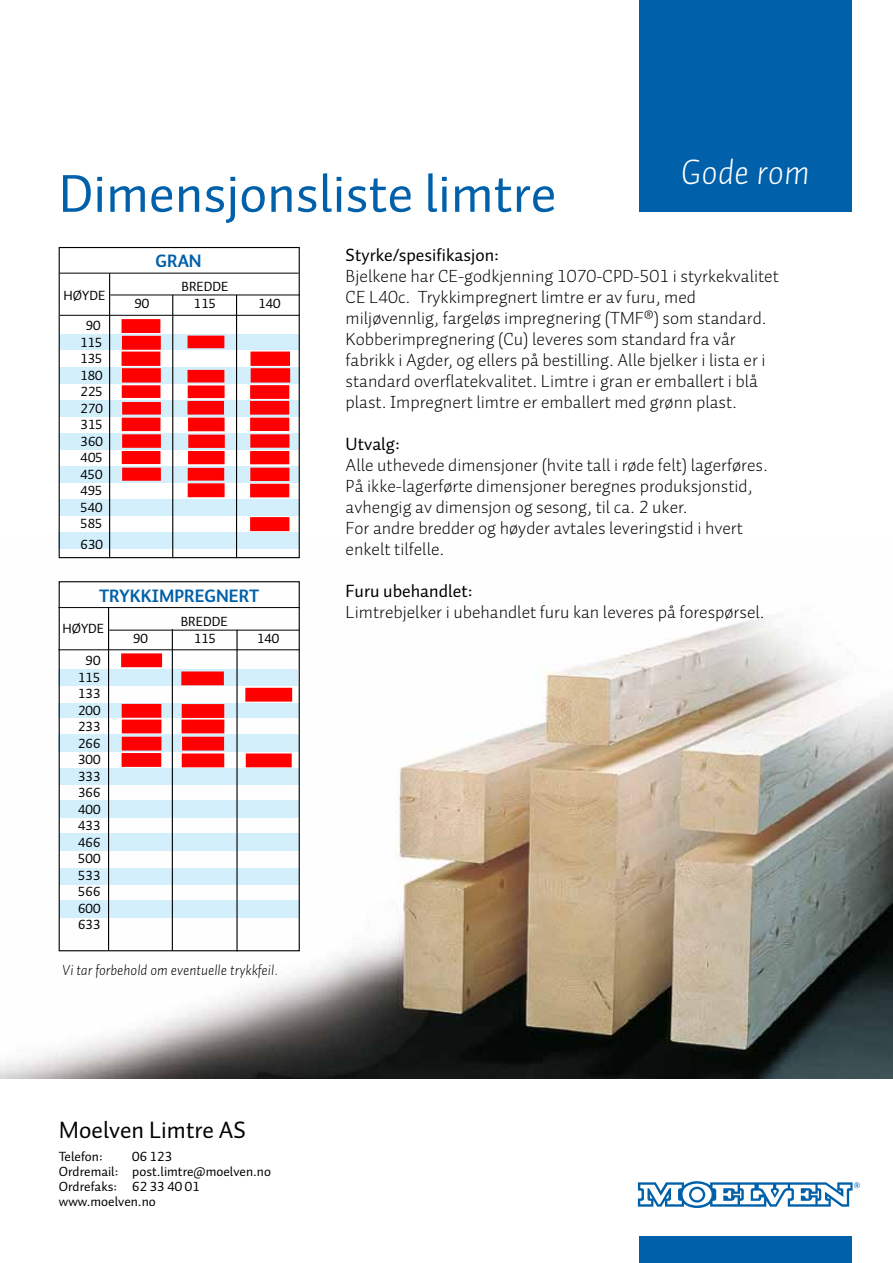
<style>
.page{position:relative;width:893px;height:1263px;background:#fff}
.page>*{position:absolute;margin:0;border:0;box-sizing:border-box;transform-origin:0 0}
.t1{font:54px "Auto 1 TF Regular";color:#0060a9}
.t2{font:italic 36px "Auto 1 LF Light";color:#fff}
.t3{font:24px "Auto 1 TF Regular";color:#000}
.t4{font:18px/21px "Auto 1 TF Light";color:#000}
.t5{font:18px "Auto 1 TF Regular";color:#000}
.t6{font:18px "Auto 1 TF Bold";color:#0060a9}
.t7{font:italic 15px "Auto 1 LF Light";color:#000}
.t8{font:13.5px/16.5px "Auto 1 TF Regular";color:#000;text-align:center}
</style>
<div class="page">
<img style="left:0;top:542px;width:893px;height:537px">
<div style="left:639px;top:0;width:212px;height:212px;background:#0060a9"></div>
<svg style="left:638px;top:1181px;width:222px;height:27px"></svg>
<div style="left:639px;top:1236px;width:212px;height:27px;background:#0060a9"></div>
<hr style="left:59px;top:273px;width:240px;height:1px;background:#000">
<hr style="left:60px;top:315px;width:240px;height:1px;background:#000">
<div style="left:122px;top:319px;width:38px;height:14px;background:#f00;border:2px solid #f00"></div>
<div style="left:122px;top:352px;width:38px;height:14px;background:#f00;border:2px solid #f00"></div>
<div style="left:250px;top:352px;width:40px;height:14px;background:#f00;border:2px solid #f00"></div>
<div style="left:122px;top:385px;width:38px;height:13px;background:#f00;border:2px solid #f00"></div>
<div style="left:250px;top:385px;width:39px;height:14px;background:#f00;border:2px solid #f00"></div>
<div style="left:188px;top:385px;width:37px;height:13px;background:#f00;border:2px solid #f00"></div>
<div style="left:122px;top:418px;width:38px;height:13px;background:#f00"></div>
<div style="left:250px;top:418px;width:39px;height:13px;background:#f00"></div>
<div style="left:188px;top:418px;width:37px;height:13px;background:#f00"></div>
<div style="left:122px;top:451px;width:38px;height:13px;background:#f00"></div>
<div style="left:250px;top:451px;width:39px;height:13px;background:#f00"></div>
<div style="left:188px;top:451px;width:37px;height:13px;background:#f00"></div>
<div style="left:250px;top:484px;width:39px;height:13px;background:#f00"></div>
<div style="left:188px;top:483px;width:37px;height:14px;background:#f00;border:2px solid #f00"></div>
<div style="left:59px;top:334px;width:241px;height:16px;background:#d4effc"></div>
<div style="left:59px;top:367px;width:241px;height:17px;background:#d4effc"></div>
<div style="left:59px;top:400px;width:241px;height:16px;background:#d4effc"></div>
<div style="left:59px;top:433px;width:241px;height:16px;background:#d4effc"></div>
<div style="left:59px;top:466px;width:241px;height:16px;background:#d4effc"></div>
<div style="left:59px;top:499px;width:241px;height:17px;background:#d4effc"></div>
<div style="left:59px;top:533px;width:240px;height:16px;background:#d4effc"></div>
<div style="left:250px;top:517px;width:39px;height:14px;background:#f00;border:2px solid #f00"></div>
<hr style="left:109px;top:273px;width:1px;height:285px;background:#000">
<hr style="left:172px;top:295px;width:1px;height:263px;background:#000">
<hr style="left:236px;top:295px;width:1px;height:263px;background:#000">
<div style="left:59px;top:247px;width:241px;height:311px;border:1px solid #000"></div>
<hr style="left:110px;top:295px;width:190px;height:1px;background:#000">
<div style="left:188px;top:468px;width:36px;height:13px;background:#f00;border:2px solid #f00"></div>
<hr style="left:58px;top:607px;width:242px;height:1px;background:#000">
<div style="left:121px;top:653px;width:41px;height:14px;background:#f00;border:2px solid #f00"></div>
<hr style="left:58px;top:649px;width:242px;height:1px;background:#000">
<div style="left:59px;top:768px;width:240px;height:17px;background:#d4effc"></div>
<div style="left:59px;top:800px;width:240px;height:18px;background:#d4effc"></div>
<div style="left:59px;top:833px;width:240px;height:17px;background:#d4effc"></div>
<div style="left:58px;top:669px;width:240px;height:17px;background:#d4effc"></div>
<div style="left:59px;top:703px;width:240px;height:15px;background:#d4effc"></div>
<div style="left:59px;top:735px;width:240px;height:17px;background:#d4effc"></div>
<div style="left:59px;top:868px;width:240px;height:16px;background:#d4effc"></div>
<div style="left:59px;top:900px;width:241px;height:17px;background:#d4effc"></div>
<hr style="left:108px;top:607px;width:1px;height:344px;background:#000">
<hr style="left:236px;top:630px;width:2px;height:321px;background:#000">
<div style="left:181px;top:671px;width:43px;height:14px;background:#f00;border:2px solid #f00"></div>
<div style="left:182px;top:704px;width:42px;height:14px;background:#f00;border:2px solid #f00"></div>
<div style="left:182px;top:753px;width:42px;height:14px;background:#f00;border:2px solid #f00"></div>
<div style="left:182px;top:720px;width:42px;height:13px;background:#f00"></div>
<div style="left:245px;top:688px;width:47px;height:14px;background:#f00;border:2px solid #f00"></div>
<div style="left:59px;top:581px;width:241px;height:370px;border:1px solid #000"></div>
<hr style="left:172px;top:629px;width:1px;height:322px;background:#000">
<div style="left:122px;top:704px;width:39px;height:14px;background:#f00;border:2px solid #f00"></div>
<div style="left:122px;top:753px;width:39px;height:14px;background:#f00;border:2px solid #f00"></div>
<div style="left:246px;top:753px;width:46px;height:14px;background:#f00;border:2px solid #f00"></div>
<div style="left:182px;top:737px;width:42px;height:13px;background:#f00"></div>
<hr style="left:109px;top:630px;width:191px;height:1px;background:#000">
<div style="left:122px;top:336px;width:39px;height:14px;background:#f00;border:2px solid #f00"></div>
<div style="left:122px;top:368px;width:39px;height:15px;background:#f00;border:2px solid #f00"></div>
<div style="left:122px;top:402px;width:39px;height:13px;background:#f00;border:2px solid #f00"></div>
<div style="left:122px;top:434px;width:39px;height:14px;background:#f00;border:2px solid #f00"></div>
<div style="left:122px;top:468px;width:39px;height:13px;background:#f00;border:2px solid #f00"></div>
<div style="left:188px;top:370px;width:36px;height:12px;background:#f00"></div>
<div style="left:188px;top:401px;width:36px;height:14px;background:#f00;border:2px solid #f00"></div>
<div style="left:188px;top:435px;width:37px;height:13px;background:#f00;border:2px solid #f00"></div>
<div style="left:188px;top:336px;width:36px;height:12px;background:#f00"></div>
<div style="left:251px;top:368px;width:39px;height:15px;background:#f00;border:2px solid #f00"></div>
<div style="left:250px;top:401px;width:39px;height:14px;background:#f00;border:2px solid #f00"></div>
<div style="left:250px;top:434px;width:39px;height:14px;background:#f00;border:2px solid #f00"></div>
<div style="left:250px;top:468px;width:39px;height:13px;background:#f00"></div>
<div style="left:122px;top:720px;width:39px;height:13px;background:#f00"></div>
<div style="left:122px;top:737px;width:39px;height:13px;background:#f00"></div>
<h1 class="t1" style="left:59px;top:160px;width:499px">Dimensjonsliste limtre</h1>
<h2 class="t2" style="left:681px;top:150px;width:130px">Gode rom</h2>
<p class="t8" style="left:64px;top:287px;width:43px">HØYDE</p>
<p class="t8" style="left:80px;top:317px;width:24px">90<br>115<br>135<br>180<br>225<br>270<br>315<br>360<br>405<br>450<br>495<br>540<br>585</p>
<p class="t8" style="left:81px;top:535px;width:24px">630</p>
<p class="t6" style="left:156px;top:249px;width:48px">GRAN</p>
<p class="t8" style="left:181px;top:278px;width:48px">BREDDE</p>
<p class="t8" style="left:135px;top:295px;width:16px">90</p>
<p class="t8" style="left:194px;top:295px;width:24px">115</p>
<p class="t8" style="left:258px;top:295px;width:24px">140</p>
<p class="t6" style="left:99px;top:584px;width:162px">TRYKKIMPREGNERT</p>
<p class="t8" style="left:133px;top:630px;width:16px">90</p>
<p class="t8" style="left:194px;top:630px;width:24px">115</p>
<p class="t8" style="left:257px;top:630px;width:24px">140</p>
<p class="t8" style="left:78px;top:652px;width:24px">90<br>115<br>133<br>200<br>233<br>266<br>300<br>333<br>366<br>400<br>433<br>466<br>500<br>533<br>566<br>600<br>633</p>
<p class="t8" style="left:181px;top:613px;width:48px">BREDDE</p>
<p class="t8" style="left:62px;top:620px;width:43px">HØYDE</p>
<p class="t7" style="left:62px;top:961px;width:217px">Vi tar forbehold om eventuelle trykkfeil.</p>
<h3 class="t3" style="left:59px;top:1115px;width:189px">Moelven Limtre AS</h3>
<p class="t8" style="left:59px;top:1147px;width:45px">Telefon:</p>
<p class="t8" style="left:59px;top:1148px;width:214px;line-height:15px;text-align:left;text-indent:73px">06 123<br>Ordremail: post.limtre@moelven.no<br>Ordrefaks: 62 33 40 01 www.moelven.no</p>
<p class="t5" style="left:346px;top:244px;width:155px">Styrke/spesifikasjon:</p>
<p class="t4" style="left:346px;top:265px;width:435px">Bjelkene har CE-godkjenning 1070-CPD-501 i styrkekvalitet CE L40c. Trykkimpregnert limtre er av furu, med miljøvennlig, fargeløs impregnering (TMF®) som standard.<br>Kobberimpregnering (Cu) leveres som standard fra vår fabrikk i Agder, og ellers på bestilling. Alle bjelker i lista er i standard overflatekvalitet. Limtre i gran er emballert i blå plast. Impregnert limtre er emballert med grønn plast.</p>
<p class="t5" style="left:346px;top:433px;width:56px">Utvalg:</p>
<p class="t4" style="left:346px;top:454px;width:424px">Alle uthevede dimensjoner (hvite tall i røde felt) lagerføres.<br>På ikke-lagerførte dimensjoner beregnes produksjonstid, avhengig av dimensjon og sesong, til ca. 2 uker.<br>For andre bredder og høyder avtales leveringstid i hvert enkelt tilfelle.</p>
<p class="t5" style="left:346px;top:580px;width:128px">Furu ubehandlet:</p>
<p class="t4" style="left:346px;top:601px;width:421px">Limtrebjelker i ubehandlet furu kan leveres på forespørsel.</p>
</div>
